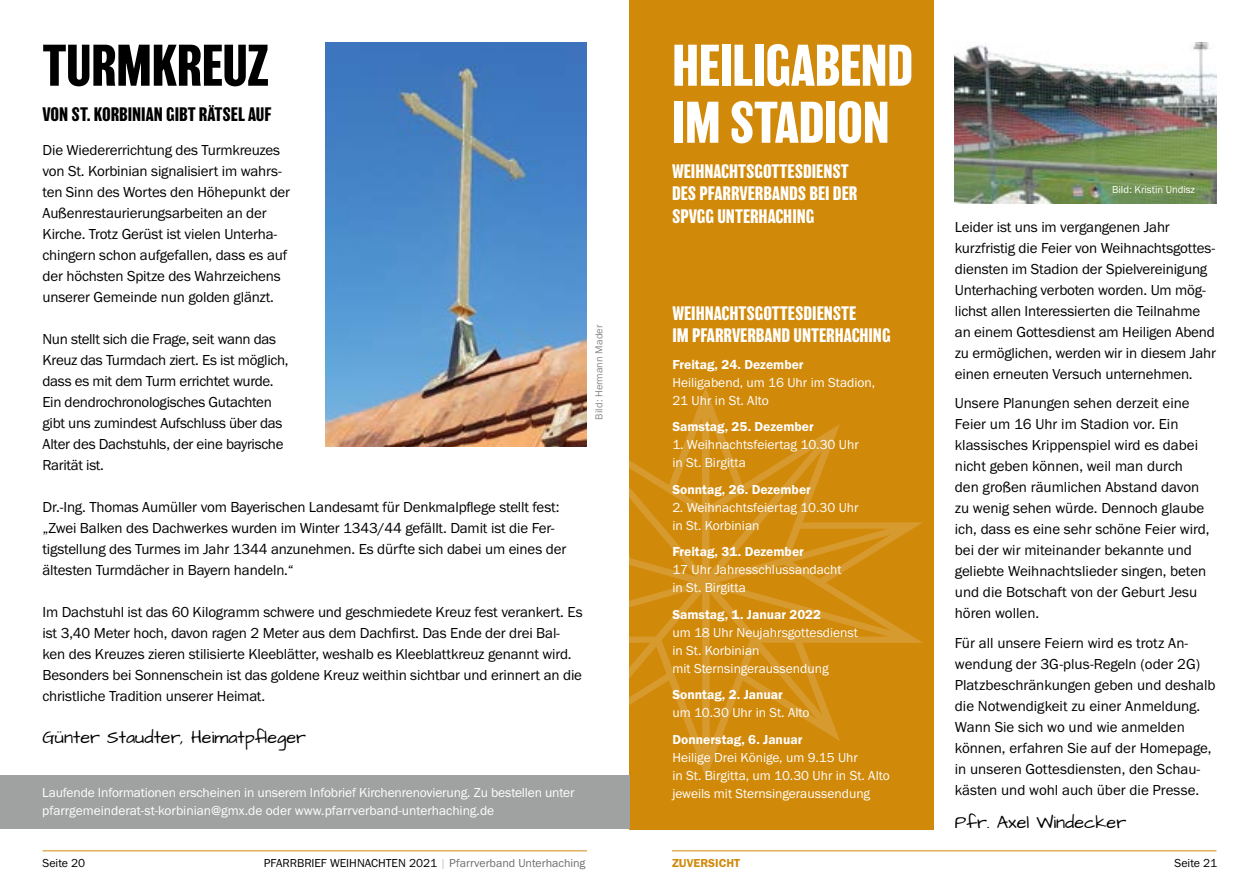
<style>
.page{position:relative;width:1259px;height:893px;background:#fff}
.page>*{position:absolute;margin:0;border:0;box-sizing:border-box;transform-origin:0 0}
.t1{font:700 54px/57px "Balboa";letter-spacing:-.01em;color:#fff}
.t2{font:700 54px "Balboa";letter-spacing:-.01em;color:#000}
.t3{font:700 18px/22.5px "Balboa";color:#fff}
.t4{font:18px "Architects Daughter";color:#000}
.t5{font:700 18px "Balboa";color:#000}
.t6{font:15px/21px "Franklin Gothic URW Boo";letter-spacing:-.01em;color:#000}
.t7{font:13.5px/18px "Franklin Gothic URW Boo";color:#fff}
.t8{font:13.5px "Franklin Gothic URW Dem";color:#fff}
.t9{font:12px "Franklin Gothic URW Boo";color:#000}
.t10{font:12px "Franklin Gothic URW Dem";color:#d1890a}
.t11{font:10.5px "Franklin Gothic URW Boo";color:#fff}
.t12{font:10.5px "Franklin Gothic URW Boo";color:#868786}
.s1{color:#c5c6c6}
.s2{color:#6e6e6e}
</style>
<div class="page">
<hr style="left:43px;top:850px;width:544px;height:1px;background:#d1890a">
<hr style="left:672px;top:850px;width:544px;height:1px;background:#d1890a">
<div style="left:629px;top:0;width:304px;height:829px;background:#d1890a"></div>
<svg style="left:488px;top:387px;width:435px;height:391px"></svg>
<img style="left:325px;top:43px;width:262px;height:403px">
<div style="left:0;top:775px;width:629px;height:54px;background:#a0a1a1"></div>
<img style="left:955px;top:43px;width:261px;height:160px">
<h1 class="t2" style="left:43px;top:35px;width:228px">TURMKREUZ</h1>
<p class="t5" style="left:43px;top:104px;width:230px">VON ST. KORBINIAN GIBT RÄTSEL AUF</p>
<p class="t6" style="left:43px;top:139px;width:249px">Die Wiedererrichtung des Turmkreuzes von St. Korbinian signalisiert im wahrs&shy;ten Sinn des Wortes den Höhepunkt der Außenrestaurierungsarbeiten an der Kirche. Trotz Gerüst ist vielen Unterha&shy;chingern schon aufgefallen, dass es auf der höchsten Spitze des Wahrzeichens unserer Gemeinde nun golden glänzt.</p>
<p class="t6" style="left:43px;top:328px;width:247px">Nun stellt sich die Frage, seit wann das Kreuz das Turmdach ziert. Es ist möglich, dass es mit dem Turm errichtet wurde.<br>Ein dendrochronologisches Gutachten gibt uns zumindest Aufschluss über das Alter des Dachstuhls, der eine bayrische Rarität ist.</p>
<p class="t6" style="left:43px;top:496px;width:525px">Dr.-Ing. Thomas Aumüller vom Bayerischen Landesamt für Denkmalpflege stellt fest: „Zwei Balken des Dachwerkes wurden im Winter 1343/44 gefällt. Damit ist die Fer&shy;tigstellung des Turmes im Jahr 1344 anzunehmen. Es dürfte sich dabei um eines der ältesten Turmdächer in Bayern handeln.“</p>
<p class="t6" style="left:43px;top:601px;width:541px">Im Dachstuhl ist das 60 Kilogramm schwere und geschmiedete Kreuz fest verankert. Es ist 3,40 Meter hoch, davon ragen 2 Meter aus dem Dachfirst. Das Ende der drei Bal&shy;ken des Kreuzes zieren stilisierte Kleeblätter, weshalb es Kleeblattkreuz genannt wird.<br>Besonders bei Sonnenschein ist das goldene Kreuz weithin sichtbar und erinnert an die christliche Tradition unserer Heimat.</p>
<p class="t4" style="left:43px;top:725px;width:265px">Günter Staudter, Heimatpfleger</p>
<p class="t7" style="left:42px;top:783px;width:534px">Laufende Informationen erscheinen in unserem Infobrief Kirchenrenovierung. Zu bestellen unter pfarrgemeinderat-st-korbinian@gmx.de oder www.pfarrverband-unterhaching.de</p>
<p class="t12" style="left:592px;top:420px;width:96px;rotate:-90deg">Bild: Hermann Mader</p>
<h1 class="t1" style="left:672px;top:37px;width:243px">HEILIGABEND<br>IM STADION</h1>
<p class="t3" style="left:672px;top:160px;width:187px">WEIHNACHTSGOTTESDIENST<br>DES PFARRVERBANDS BEI DER<br>SPVGG UNTERHACHING</p>
<p class="t3" style="left:672px;top:302px;width:220px">WEIHNACHTSGOTTESDIENSTE<br>IM PFARRVERBAND UNTERHACHING</p>
<p class="t8" style="left:672px;top:356px;width:133px">Freitag, 24. Dezember</p>
<p class="t7" style="left:672px;top:373px;width:204px">Heiligabend, um 16 Uhr im Stadion,<br>21 Uhr in St. Alto</p>
<p class="t8" style="left:672px;top:418px;width:143px">Samstag, 25. Dezember</p>
<p class="t7" style="left:672px;top:435px;width:188px">1. Weihnachtsfeiertag 10.30 Uhr in St. Birgitta</p>
<p class="t8" style="left:672px;top:481px;width:140px">Sonntag, 26. Dezember</p>
<p class="t7" style="left:672px;top:498px;width:188px">2. Weihnachtsfeiertag 10.30 Uhr in St. Korbinian</p>
<p class="t8" style="left:672px;top:543px;width:133px">Freitag, 31. Dezember</p>
<p class="t7" style="left:672px;top:560px;width:171px">17 Uhr Jahresschlussandacht in St. Birgitta</p>
<p class="t8" style="left:672px;top:606px;width:150px">Samstag, 1. Januar 2022</p>
<p class="t7" style="left:672px;top:623px;width:187px">um 18 Uhr Neujahrsgottesdienst in St. Korbinian<br>mit Sternsingeraussendung</p>
<p class="t8" style="left:672px;top:686px;width:112px">Sonntag, 2. Januar</p>
<p class="t7" style="left:672px;top:703px;width:139px">um 10.30 Uhr in St. Alto</p>
<p class="t8" style="left:672px;top:731px;width:131px">Donnerstag, 6. Januar</p>
<p class="t7" style="left:672px;top:748px;width:219px">Heilige Drei Könige, um 9.15 Uhr<br>in St. Birgitta, um 10.30 Uhr in St. Alto jeweils mit Sternsingeraussendung</p>
<p class="t11" style="left:1112px;top:183px;width:84px">Bild: Kristin Undisz</p>
<p class="t6" style="left:955px;top:216px;width:263px">Leider ist uns im vergangenen Jahr kurzfristig die Feier von Weihnachtsgottes&shy;diensten im Stadion der Spielvereinigung Unterhaching verboten worden. Um mög&shy;lichst allen Interessierten die Teilnahme an einem Gottesdienst am Heiligen Abend zu ermöglichen, werden wir in diesem Jahr einen erneuten Versuch unternehmen.</p>
<p class="t6" style="left:955px;top:392px;width:256px">Unsere Planungen sehen derzeit eine Feier um 16 Uhr im Stadion vor. Ein klassisches Krippenspiel wird es dabei nicht geben können, weil man durch den großen räumlichen Abstand davon zu wenig sehen würde. Dennoch glaube ich, dass es eine sehr schöne Feier wird, bei der wir miteinander bekannte und geliebte Weihnachtslieder singen, beten und die Botschaft von der Geburt Jesu hören wollen.</p>
<p class="t6" style="left:955px;top:632px;width:262px">Für all unsere Feiern wird es trotz An&shy;wendung der 3G-plus-Regeln (oder 2G)<br>Platzbeschränkungen geben und deshalb die Notwendigkeit zu einer Anmeldung.<br>Wann Sie sich wo und wie anmelden können, erfahren Sie auf der Homepage, in unseren Gottesdiensten, den Schau&shy;kästen und wohl auch über die Presse.</p>
<p class="t4" style="left:955px;top:811px;width:173px">Pfr. Axel Windecker</p>
<p class="t9" style="left:43px;top:855px;width:44px">Seite 20</p>
<p class="t9" style="left:264px;top:855px;width:323px">PFARRBRIEF WEIHNACHTEN 2021 <span class="s1">|</span> <span class="s2">Pfarrverband Unterhaching</span></p>
<p class="t10" style="left:672px;top:856px;width:69px">ZUVERSICHT</p>
<p class="t9" style="left:1174px;top:855px;width:44px">Seite 21</p>
</div>
